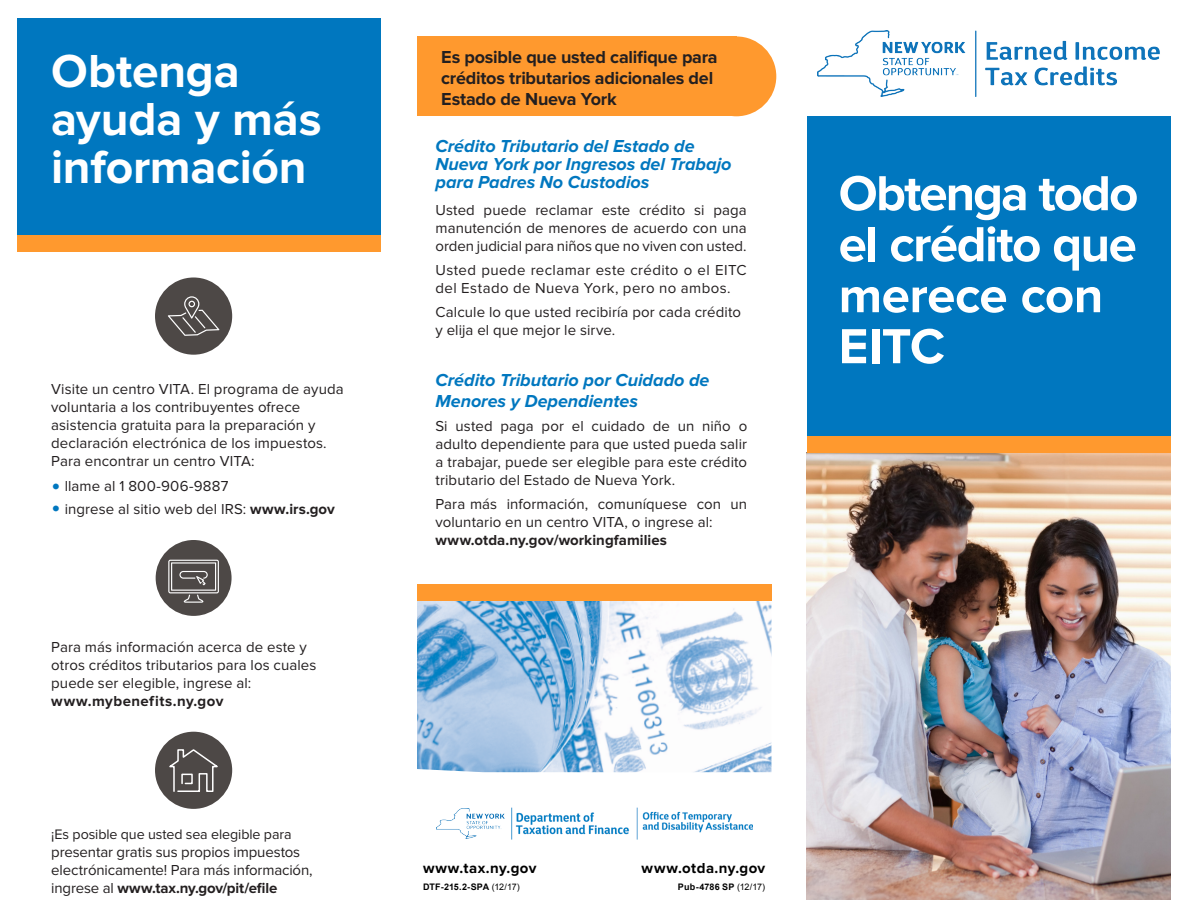
<style>
.page{position:relative;width:1188px;height:918px;background:#fff}
.page>*{position:absolute;margin:0;border:0;box-sizing:border-box;transform-origin:0 0}
.t1{font:700 51px/51px "Proxima Nova";letter-spacing:-.03em;color:#fff}
.t2{font:700 48px/48px "Proxima Nova";letter-spacing:-.005em;color:#fff}
.t3{font:italic 700 18px/18px "Proxima Nova";color:#0077bf}
.t4{font:700 18px/21px "Proxima Nova";letter-spacing:-.015em;color:#231f20}
.t5{font:15px/18px "Proxima Nova";letter-spacing:.005em;color:#231f20}
.t6{font:15px/18px "Proxima Nova";letter-spacing:.03em;color:#231f20}
.t7{font:700 15px "Proxima Nova";letter-spacing:.005em;color:#231f20}
.t8{font:700 15px "Proxima Nova";letter-spacing:.03em;color:#000}
.t9{font:14.25px "Proxima Nova";letter-spacing:-.005em;color:#231f20}
.t10{font:700 9px "Arial";letter-spacing:.015em;color:#000}
.s1{font-size:27px;color:#0077bf}
.s2{font-weight:700}
.s3{font-weight:400}
</style>
<div class="page">
<div style="left:156px;top:540px;width:76px;height:76px;background:#4d4846;border-radius:50%"></div>
<div style="left:155px;top:732px;width:77px;height:77px;background:#4d4846;border-radius:50%"></div>
<div style="left:155px;top:278px;width:77px;height:77px;background:#4d4846;border-radius:50%"></div>
<img style="left:417px;top:600px;width:354px;height:172px">
<div style="left:417px;top:36px;width:319px;height:80px;background:#ff992e"></div>
<div style="left:696px;top:36px;width:80px;height:80px;background:#ff992e;border-radius:50%"></div>
<div style="left:18px;top:18px;width:363px;height:217px;background:#0077bf"></div>
<svg style="left:168px;top:296px;width:51px;height:40px"></svg>
<svg style="left:168px;top:560px;width:51px;height:43px"></svg>
<div style="left:807px;top:116px;width:363px;height:321px;background:#0077bf"></div>
<img style="left:807px;top:453px;width:363px;height:446px">
<img style="left:817px;top:31px;width:343px;height:66px">
<div style="left:18px;top:235px;width:363px;height:16px;background:#ff992e"></div>
<div style="left:417px;top:584px;width:354px;height:16px;background:#ff992e"></div>
<div style="left:807px;top:437px;width:363px;height:16px;background:#ff992e"></div>
<svg style="left:169px;top:749px;width:49px;height:43px"></svg>
<img style="left:511px;top:807px;width:242px;height:33px">
<img style="left:436px;top:809px;width:69px;height:30px">
<p class="t2" style="left:51px;top:48px;width:190px">Obtenga</p>
<p class="t2" style="left:51px;top:96px;width:272px">ayuda y más información</p>
<p class="t5" style="left:51px;top:380px;width:294px">Visite un centro VITA. El programa de ayuda voluntaria a los contribuyentes ofrece asistencia gratuita para la preparación y declaración electrónica de los impuestos.<br>Para encontrar un centro VITA:</p>
<p class="t5" style="left:51px;top:477px;width:179px"><span class="s1">•</span> llame al 1 800-906-9887</p>
<p class="t5" style="left:51px;top:500px;width:285px"><span class="s1">•</span> ingrese al sitio web del IRS: <span class="s2">www.irs.gov</span></p>
<p class="t5" style="left:51px;top:639px;width:267px">Para más información acerca de este y otros créditos tributarios para los cuales puede ser elegible, ingrese al: <span class="s2">www.mybenefits.ny.gov</span></p>
<p class="t9" style="left:51px;top:826px;width:242px">¡Es posible que usted sea elegible para</p>
<p class="t5" style="left:51px;top:843px;width:263px">presentar gratis sus propios impuestos electrónicamente! Para más información, ingrese al <span class="s2">www.tax.ny.gov/pit/efile</span></p>
<p class="t4" style="left:441px;top:47px;width:278px">Es posible que usted califique para créditos tributarios adicionales del</p>
<p class="t4" style="left:441px;top:89px;width:177px">Estado de Nueva York</p>
<p class="t3" style="left:435px;top:138px;width:298px">Crédito Tributario del Estado de<br>Nueva York por Ingresos del Trabajo para Padres No Custodios</p>
<p class="t5" style="left:435px;top:201px;width:313px;text-align:justify">Usted puede reclamar este crédito si paga manutención de menores de acuerdo con una orden judicial para niños que no viven con usted.</p>
<p class="t6" style="left:435px;top:261px;width:313px">Usted puede reclamar este crédito o el EITC del Estado de Nueva York, pero no ambos.</p>
<p class="t5" style="left:435px;top:303px;width:307px">Calcule lo que usted recibiría por cada crédito y elija el que mejor le sirve.</p>
<p class="t3" style="left:435px;top:370px;width:276px;line-height:21px">Crédito Tributario por Cuidado de<br>Menores y Dependientes</p>
<p class="t5" style="left:435px;top:417px;width:313px;text-align:justify">Si usted paga por el cuidado de un niño o adulto dependiente para que usted pueda salir a trabajar, puede ser elegible para este crédito tributario del Estado de Nueva York.</p>
<p class="t5" style="left:435px;top:495px;width:313px">Para más información, comuníquese con un voluntario en un centro VITA, o ingrese al:</p>
<p class="t7" style="left:435px;top:531px;width:233px">www.otda.ny.gov/workingfamilies</p>
<p class="t1" style="left:839px;top:169px;width:301px">Obtenga todo el crédito que merece con<br>EITC</p>
<p class="t8" style="left:423px;top:860px;width:115px">www.tax.ny.gov</p>
<p class="t8" style="left:642px;top:860px;width:125px">www.otda.ny.gov</p>
<p class="t10" style="left:423px;top:881px;width:98px">DTF-215.2-SPA <span class="s3">(12/17)</span></p>
<p class="t10" style="left:678px;top:881px;width:89px">Pub-4786 SP <span class="s3">(12/17)</span></p>
</div>
